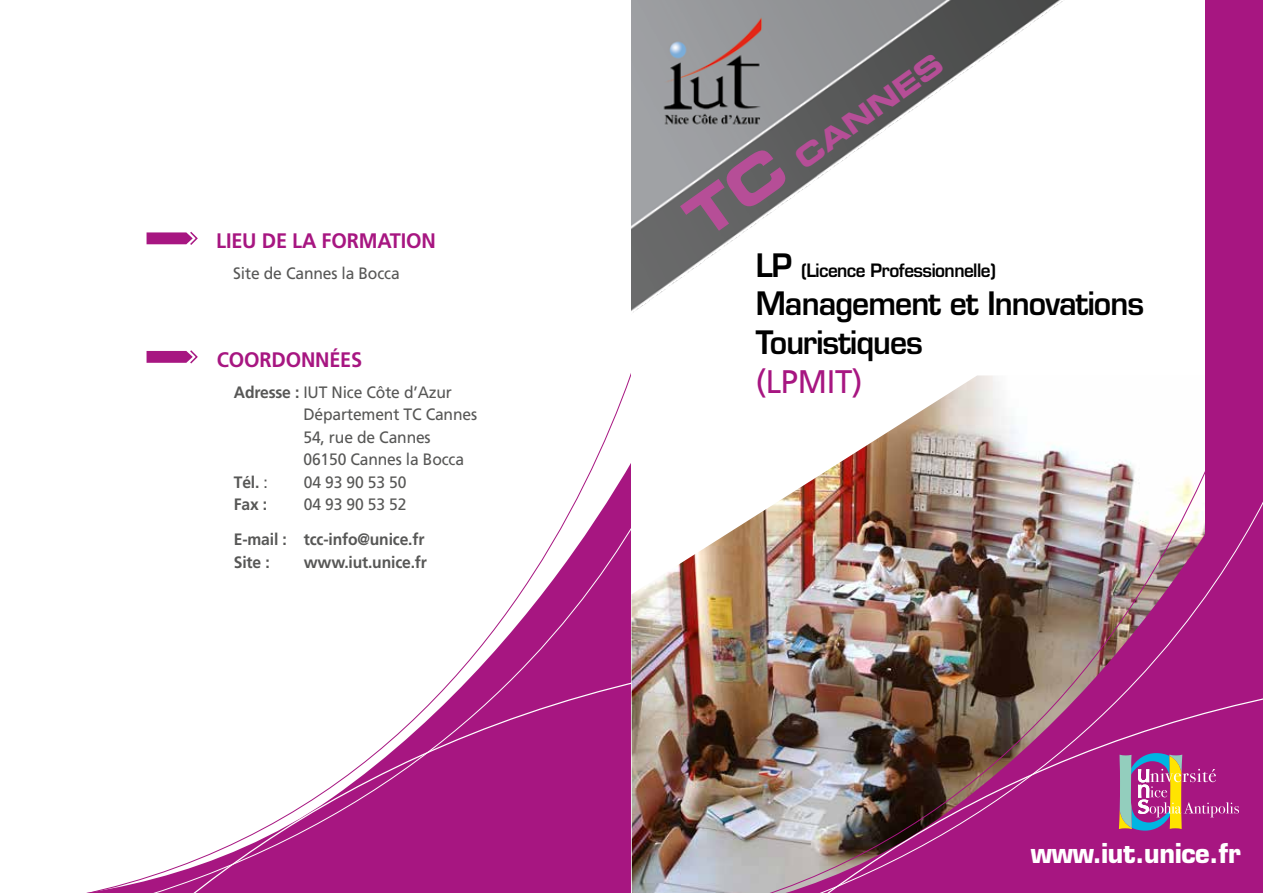
<style>
.page{position:relative;width:1263px;height:893px;background:#fff}
.page>*{position:absolute;margin:0;border:0;box-sizing:border-box;transform-origin:0 0}
.t1{font:32.7px "Frutiger LT Std";letter-spacing:-.01em;color:#a71681;scale:.95 1}
.t2{font:600 31.5px/39.2px "Eurostile";letter-spacing:-.03em;color:#000;scale:.95 1}
.t3{font:28.8px "Eurostile Bold Extended Two";color:#b64e97;scale:.95 1}
.t4{font:700 26.7px "Eurostile";letter-spacing:-.01em;color:#fff;scale:.95 1}
.t5{font:700 21px "Frutiger";letter-spacing:-.01em;color:#a71681;scale:.95 1}
.t6{font:600 18px "Eurostile";letter-spacing:-.03em;color:#000;scale:.95 1}
.t7{font:16.5px/22.5px "Frutiger LT Std";letter-spacing:-.01em;color:#575756;scale:.95 1}
.t8{font:700 16.5px/22.5px "Frutiger";letter-spacing:-.01em;color:#575756;scale:.95 1}
.s1{font-family:"Frutiger";font-weight:700}
.s2{font-family:"Frutiger LT Std";font-weight:400}
.s3{font-size:31.5px}
</style>
<div class="page">
<svg style="left:86px;top:765px;width:274px;height:128px"></svg>
<svg style="left:360px;top:696px;width:76px;height:197px;fill:#a71681"></svg>
<svg style="left:614px;top:373px;width:399px;height:44px"></svg>
<div style="left:1205px;top:0;width:58px;height:893px;background:#a71681"></div>
<img style="left:436px;top:417px;width:827px;height:476px">
<img style="left:536px;top:570px;width:727px;height:323px">
<img style="left:631px;top:0;width:432px;height:313px">
<svg style="left:147px;top:231px;width:51px;height:14px"></svg>
<svg style="left:147px;top:350px;width:51px;height:14px"></svg>
<svg style="left:1119px;top:753px;width:120px;height:78px"></svg>
<svg style="left:680px;top:145px;width:110px;height:96px;background:#818283"></svg>
<p class="t5" style="left:216px;top:228px;width:233px">LIEU DE LA FORMATION</p>
<p class="t7" style="left:233px;top:262px;width:177px">Site de Cannes la Bocca</p>
<p class="t5" style="left:217px;top:347px;width:155px">COORDONNÉES</p>
<p class="t7" style="left:303px;top:381px;width:184px;text-indent:-70px"><span class="s1">Adresse :</span> IUT Nice Côte d’Azur<br>Département TC Cannes<br>54, rue de Cannes<br>06150 Cannes la Bocca</p>
<p class="t8" style="left:234px;top:470px;width:37px">Tél. <span class="s2">:</span></p>
<p class="t7" style="left:304px;top:471px;width:109px">04 93 90 53 50</p>
<p class="t8" style="left:234px;top:493px;width:37px">Fax :</p>
<p class="t7" style="left:304px;top:493px;width:109px">04 93 90 53 52</p>
<p class="t8" style="left:234px;top:528px;width:202px">E-mail : tcc-info@unice.fr<br>Site :</p>
<p class="t8" style="left:304px;top:551px;width:131px">www.iut.unice.fr</p>
<h3 class="t3" style="left:787px;top:145px;width:184px;rotate:-36deg">CANNES</h3>
<p class="t6" style="left:756px;top:259px;width:254px"><span class="s3">LP</span> (Licence Professionnelle)</p>
<h2 class="t2" style="left:756px;top:284px;width:410px">Management et Innovations<br>Touristiques</h2>
<h1 class="t1" style="left:756px;top:363px;width:114px">(LPMIT)</h1>
<h3 class="t4" style="left:1031px;top:837px;width:223px">www.iut.unice.fr</h3>
</div>
